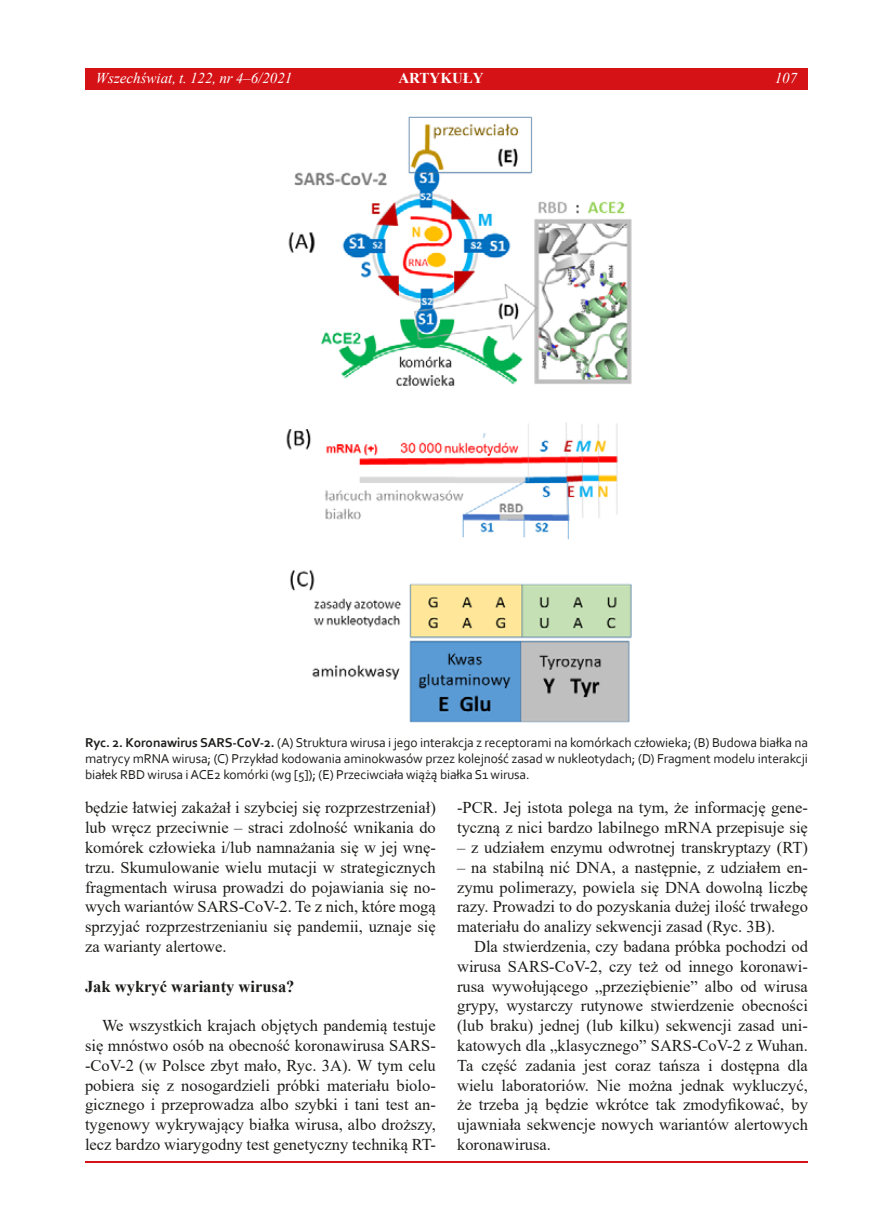
<style>
.page{position:relative;width:893px;height:1225px;background:#fff}
.page>*{position:absolute;margin:0;border:0;box-sizing:border-box;transform-origin:0 0}
.t1{font:16.5px/19.8px "Times New Roman";color:#1d1d1b;text-align:justify}
.t2{font:700 16.5px "Times New Roman";color:#1d1d1b}
.t3{font:italic 15px "Times New Roman";color:#fff}
.t4{font:700 15px "Times New Roman";color:#fff}
.t5{font:13.5px/16.2px "Corbel";letter-spacing:-.01em;color:#1d1d1b;text-align:justify}
.t6{font:700 13.5px "Corbel";color:#1d1d1b}
.s1{font-style:normal}
.s2{font-weight:700}
</style>
<div class="page">
<hr style="left:85px;top:1161px;width:723px;height:1px;background:#d51317">
<div style="left:85px;top:68px;width:723px;height:21px;background:#d51317"></div>
<img style="left:286px;top:116px;width:346px;height:607px">
<p class="t3" style="left:96px;top:68px;width:198px">Wszechświat, t. 122, nr 4<span class="s1">–</span>6/2021</p>
<p class="t4" style="left:398px;top:67px;width:87px">ARTYKUŁY</p>
<p class="t3" style="left:775px;top:68px;width:24px">107</p>
<p class="t5" style="left:85px;top:734px;width:724px;text-indent:147px"><span class="s2">-CoV-2.</span> (A) Struktura wirusa i jego interakcja z receptorami na komórkach człowieka; (B) Budowa białka na matrycy mRNA wirusa; (C) Przykład kodowania aminokwasów przez kolejność zasad w nukleotydach; (D) Fragment modelu interakcji białek RBD wirusa i ACE2 komórki (wg [5]); (E) Przeciwciała wiążą białka S1 wirusa.</p>
<p class="t6" style="left:85px;top:734px;width:124px">Ryc. 2. Koronawirus SARS</p>
<p class="t1" style="left:85px;top:797px;width:352px">będzie łatwiej zakażał i szybciej się rozprzestrzeniał) lub wręcz przeciwnie – straci zdolność wnikania do komórek człowieka i/lub namnażania się w jej wnę&shy;trzu. Skumulowanie wielu mutacji w strategicznych fragmentach wirusa prowadzi do pojawiania się no&shy;wych wariantów SARS-CoV-2. Te z nich, które mogą sprzyjać rozprzestrzenianiu się pandemii, uznaje się za warianty alertowe.</p>
<p class="t2" style="left:85px;top:974px;width:211px">Jak wykryć warianty wirusa?</p>
<p class="t1" style="left:85px;top:1015px;width:352px;text-indent:17px">We wszystkich krajach objętych pandemią testuje się mnóstwo osób na obecność koronawirusa SARS--CoV-2 (w Polsce zbyt mało, Ryc. 3A). W tym celu pobiera się z nosogardzieli próbki materiału biolo&shy;gicznego i przeprowadza albo szybki i tani test an&shy;tygenowy wykrywający białka wirusa, albo droższy, lecz bardzo wiarygodny test genetyczny techniką RT-</p>
<p class="t1" style="left:457px;top:797px;width:352px">-PCR. Jej istota polega na tym, że informację gene&shy;tyczną z nici bardzo labilnego mRNA przepisuje się</p>
<p class="t1" style="left:457px;top:837px;width:352px">– z udziałem enzymu odwrotnej transkryptazy (RT)</p>
<p class="t1" style="left:457px;top:856px;width:352px">– na stabilną nić DNA, a następnie, z udziałem en&shy;zymu polimerazy, powiela się DNA dowolną liczbę razy. Prowadzi to do pozyskania dużej ilość trwałego materiału do analizy sekwencji zasad (Ryc. 3B).</p>
<p class="t1" style="left:457px;top:936px;width:352px;text-indent:17px">Dla stwierdzenia, czy badana próbka pochodzi od wirusa SARS-CoV-2, czy też od innego koronawi&shy;rusa wywołującego „przeziębienie” albo od wirusa grypy, wystarczy rutynowe stwierdzenie obecności (lub braku) jednej (lub kilku) sekwencji zasad uni&shy;katowych dla „klasycznego” SARS-CoV-2 z Wuhan.<br>Ta część zadania jest coraz tańsza i dostępna dla wielu laboratoriów. Nie można jednak wykluczyć, że trzeba ją będzie wkrótce tak zmodyfikować, by ujawniała sekwencje nowych wariantów alertowych koronawirusa.</p>
</div>
